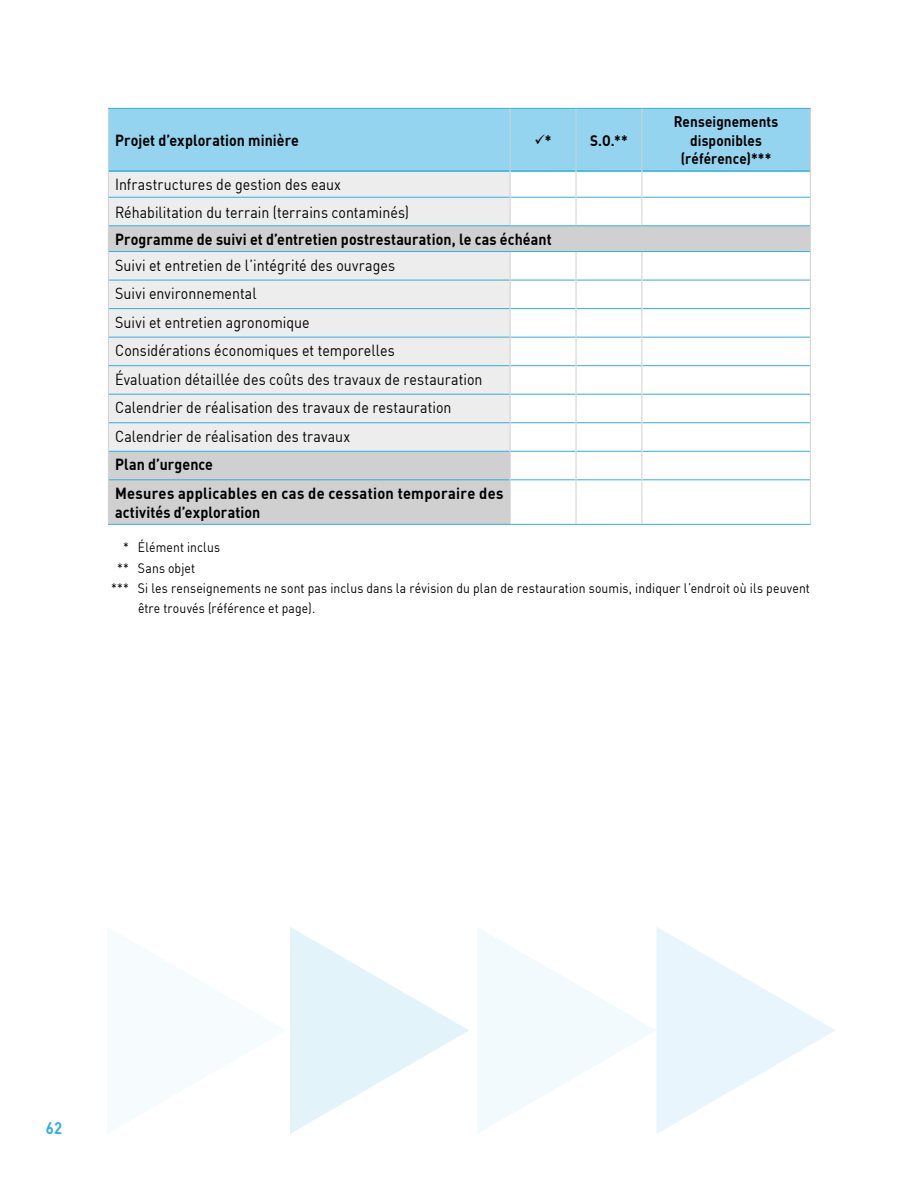
<style>
.page{position:relative;width:918px;height:1188px;background:#fff}
.page>*{position:absolute;margin:0;border:0;box-sizing:border-box;transform-origin:0 0}
.t1{font:700 16.5px "DIN";color:#31afde;scale:.9 1}
.t2{font:15.75px/28.5px "DIN";letter-spacing:.005em;color:#000;scale:.9 1}
.t3{font:700 15.75px/28.5px "DIN";letter-spacing:.01em;color:#000;scale:.9 1}
.t4{font:700 15px/18.8px "DIN";letter-spacing:.01em;color:#000;text-align:center;scale:.9 1}
.t5{font:13.5px "DIN";letter-spacing:.01em;color:#000;scale:.9 1}
</style>
<div class="page">
<svg style="left:290px;top:927px;width:179px;height:207px"></svg>
<svg style="left:478px;top:927px;width:357px;height:206px"></svg>
<div style="left:109px;top:109px;width:701px;height:61px;background:#94d4ee"></div>
<div style="left:108px;top:226px;width:702px;height:26px;background:#d0d0d0"></div>
<hr style="left:108px;top:108px;width:402px;height:1px;background:#31afde">
<hr style="left:510px;top:108px;width:66px;height:1px;background:#31afde">
<hr style="left:576px;top:108px;width:66px;height:1px;background:#31afde">
<hr style="left:642px;top:108px;width:169px;height:1px;background:#31afde">
<hr style="left:109px;top:170px;width:401px;height:2px;background:#31afde">
<hr style="left:511px;top:170px;width:65px;height:2px;background:#31afde">
<hr style="left:576px;top:170px;width:66px;height:2px;background:#31afde">
<hr style="left:642px;top:170px;width:168px;height:2px;background:#31afde">
<hr style="left:511px;top:197px;width:65px;height:1px;background:#31afde">
<hr style="left:576px;top:197px;width:66px;height:1px;background:#31afde">
<hr style="left:642px;top:197px;width:168px;height:1px;background:#31afde">
<hr style="left:510px;top:225px;width:66px;height:1px;background:#31afde">
<hr style="left:576px;top:225px;width:66px;height:1px;background:#31afde">
<hr style="left:642px;top:225px;width:168px;height:1px;background:#31afde">
<hr style="left:510px;top:251px;width:66px;height:1px;background:#31afde">
<hr style="left:576px;top:251px;width:66px;height:1px;background:#31afde">
<hr style="left:642px;top:251px;width:168px;height:1px;background:#31afde">
<hr style="left:511px;top:280px;width:65px;height:1px;background:#31afde">
<hr style="left:576px;top:280px;width:66px;height:1px;background:#31afde">
<hr style="left:642px;top:280px;width:168px;height:1px;background:#31afde">
<hr style="left:511px;top:308px;width:65px;height:1px;background:#31afde">
<hr style="left:576px;top:308px;width:66px;height:1px;background:#31afde">
<hr style="left:642px;top:308px;width:168px;height:1px;background:#31afde">
<hr style="left:511px;top:337px;width:65px;height:1px;background:#31afde">
<hr style="left:576px;top:337px;width:66px;height:1px;background:#31afde">
<hr style="left:642px;top:337px;width:168px;height:1px;background:#31afde">
<hr style="left:511px;top:365px;width:65px;height:1px;background:#31afde">
<hr style="left:576px;top:365px;width:66px;height:1px;background:#31afde">
<hr style="left:642px;top:365px;width:168px;height:1px;background:#31afde">
<hr style="left:511px;top:394px;width:65px;height:1px;background:#31afde">
<hr style="left:576px;top:394px;width:66px;height:1px;background:#31afde">
<hr style="left:642px;top:394px;width:168px;height:1px;background:#31afde">
<hr style="left:511px;top:422px;width:65px;height:1px;background:#31afde">
<hr style="left:576px;top:422px;width:66px;height:1px;background:#31afde">
<hr style="left:642px;top:422px;width:168px;height:1px;background:#31afde">
<hr style="left:511px;top:451px;width:65px;height:1px;background:#31afde">
<hr style="left:576px;top:451px;width:66px;height:1px;background:#31afde">
<hr style="left:642px;top:451px;width:168px;height:1px;background:#31afde">
<hr style="left:511px;top:479px;width:65px;height:1px;background:#31afde">
<hr style="left:576px;top:479px;width:66px;height:1px;background:#31afde">
<hr style="left:642px;top:479px;width:168px;height:1px;background:#31afde">
<hr style="left:108px;top:524px;width:402px;height:1px;background:#31afde">
<hr style="left:510px;top:524px;width:66px;height:1px;background:#31afde">
<hr style="left:576px;top:524px;width:66px;height:1px;background:#31afde">
<hr style="left:642px;top:524px;width:169px;height:1px;background:#31afde">
<hr style="left:108px;top:109px;width:1px;height:62px;background:#d0d0d0">
<hr style="left:510px;top:109px;width:1px;height:62px;background:#d0d0d0">
<hr style="left:576px;top:109px;width:1px;height:62px;background:#d0d0d0">
<hr style="left:642px;top:109px;width:1px;height:62px;background:#d0d0d0">
<hr style="left:810px;top:109px;width:1px;height:62px;background:#d0d0d0">
<svg style="left:576px;top:171px;width:1px;height:54px"></svg>
<svg style="left:642px;top:171px;width:1px;height:54px"></svg>
<svg style="left:108px;top:171px;width:403px;height:353px;background:#dee2e4"></svg>
<svg style="left:576px;top:252px;width:1px;height:228px"></svg>
<svg style="left:642px;top:252px;width:1px;height:228px"></svg>
<svg style="left:810px;top:171px;width:1px;height:309px"></svg>
<hr style="left:108px;top:480px;width:1px;height:44px;background:#d0d0d0">
<hr style="left:510px;top:480px;width:1px;height:44px;background:#d0d0d0">
<hr style="left:576px;top:480px;width:1px;height:44px;background:#d0d0d0">
<hr style="left:642px;top:480px;width:1px;height:44px;background:#d0d0d0">
<hr style="left:810px;top:480px;width:1px;height:44px;background:#d0d0d0">
<p class="t3" style="left:115px;top:125px;width:206px">Projet d’exploration minière</p>
<p class="t4" style="left:535px;top:130px;width:21px">✓*</p>
<p class="t4" style="left:590px;top:130px;width:43px">S.O.**</p>
<p class="t4" style="left:674px;top:111px;width:118px">Renseignements disponibles (référence)***</p>
<p class="t2" style="left:115px;top:171px;width:328px;line-height:27.2px">Infrastructures de gestion des eaux<br>Réhabilitation du terrain (terrains contaminés)</p>
<p class="t3" style="left:115px;top:224px;width:487px">Programme de suivi et d’entretien postrestauration, le cas échéant</p>
<p class="t2" style="left:115px;top:250px;width:410px">Suivi et entretien de l’intégrité des ouvrages<br>Suivi environnemental<br>Suivi et entretien agronomique<br>Considérations économiques et temporelles<br>Évaluation détaillée des coûts des travaux de restauration Calendrier de réalisation des travaux de restauration Calendrier de réalisation des travaux</p>
<p class="t3" style="left:115px;top:450px;width:433px">Plan d’urgence<br>Mesures applicables en cas de cessation temporaire des</p>
<p class="t3" style="left:115px;top:497px;width:163px">activités d’exploration</p>
<p class="t5" style="left:123px;top:539px;width:109px">* Élément inclus</p>
<p class="t5" style="left:117px;top:559px;width:88px">** Sans objet</p>
<p class="t5" style="left:111px;top:580px;width:778px">*** Si les renseignements ne sont pas inclus dans la révision du plan de restauration soumis, indiquer l’endroit où ils peuvent</p>
<p class="t5" style="left:138px;top:600px;width:199px">être trouvés (référence et page).</p>
<p class="t1" style="left:46px;top:1117px;width:19px">62</p>
</div>
